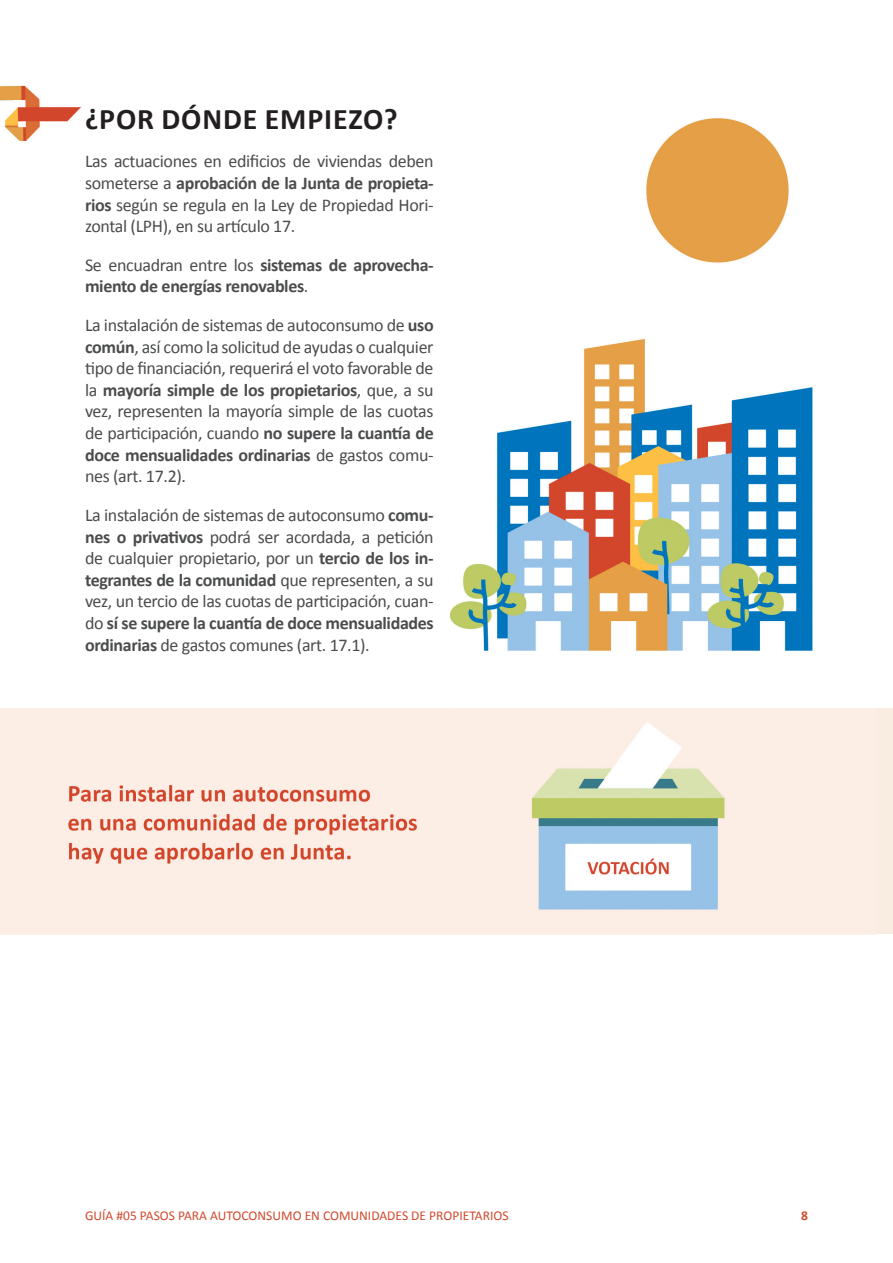
<style>
.page{position:relative;width:893px;height:1263px;background:#fff}
.page>*{position:absolute;margin:0;border:0;box-sizing:border-box;transform-origin:0 0}
.t1{font:700 30px "Calibri";letter-spacing:.03em;color:#231f20}
.t2{font:18px/21.6px "Calibri";letter-spacing:-.02em;color:#4b4c4d;text-align:justify}
.t3{font:700 18px/21.6px "Calibri";letter-spacing:-.02em;color:#4b4c4d}
.t4{font:13.5px "Calibri";color:#d0492d}
.t5{font:700 13.5px "Calibri";color:#d0492d}
.s1{font-weight:700}
.s2{font-weight:400}
</style>
<div class="page">
<img style="left:0;top:709px;width:876px;height:225px">
<img style="left:450px;top:118px;width:363px;height:533px">
<img style="left:0;top:85px;width:81px;height:57px">
<h2 class="t1" style="left:85px;top:100px;width:314px">¿POR DÓNDE EMPIEZO?</h2>
<p class="t2" style="left:85px;top:151px;width:350px">Las actuaciones en edificios de viviendas deben someterse a <span class="s1">aprobación de la Junta de propieta&shy;rios</span> según se regula en la Ley de Propiedad Hori&shy;zontal (LPH), en su artículo 17.</p>
<p class="t3" style="left:85px;top:254px;width:350px"><span class="s2">Se encuadran entre los</span> sistemas de aprovecha&shy;miento de energías renovables<span class="s2">.</span></p>
<p class="t2" style="left:85px;top:314px;width:350px">La instalación de sistemas de autoconsumo de <span class="s1">uso común</span>, así como la solicitud de ayudas o cualquier tipo de financiación, requerirá el voto favorable de la <span class="s1">mayoría simple de los propietarios</span>, que, a su vez, representen la mayoría simple de las cuotas de participación, cuando <span class="s1">no supere la cuantía de doce mensualidades ordinarias</span> de gastos comu&shy;nes (art. 17.2).</p>
<p class="t2" style="left:85px;top:504px;width:350px">La instalación de sistemas de autoconsumo <span class="s1">comu&shy;nes o privativos</span> podrá ser acordada, a petición de cualquier propietario, por un <span class="s1">tercio de los in&shy;tegrantes de la comunidad</span> que representen, a su vez, un tercio de las cuotas de participación, cuan&shy;do <span class="s1">sí se supere la cuantía de doce mensualidades ordinarias</span> de gastos comunes (art. 17.1).</p>
<p class="t4" style="left:85px;top:1207px;width:425px">GUÍA #05 PASOS PARA AUTOCONSUMO EN COMUNIDADES DE PROPIETARIOS</p>
<p class="t5" style="left:801px;top:1207px;width:8px">8</p>
</div>
